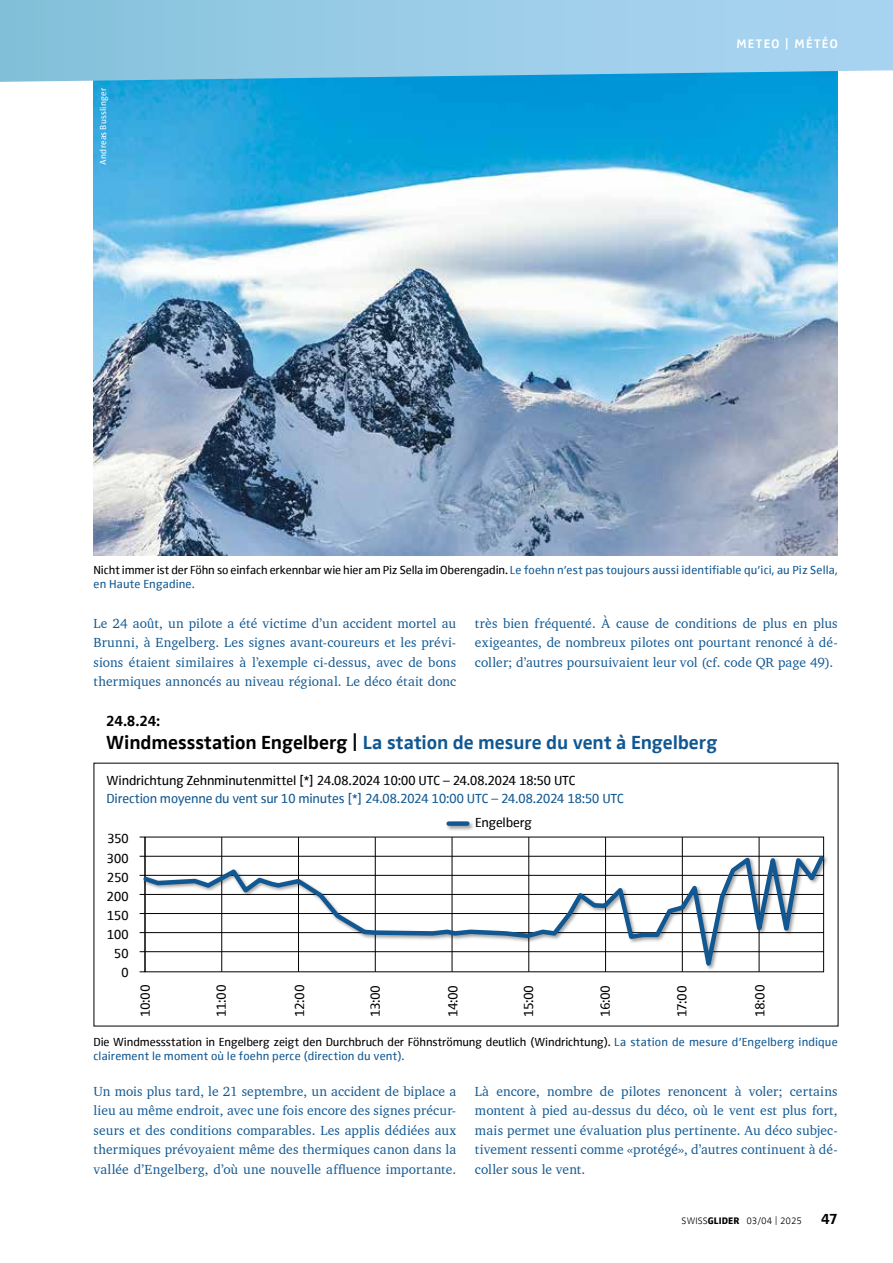
<style>
.page{position:relative;width:893px;height:1263px;background:#fff}
.page>*{position:absolute;margin:0;border:0;box-sizing:border-box;transform-origin:0 0}
.t1{font:700 19.5px "Zwo Offc Pro";letter-spacing:-.005em;color:#115892}
.t2{font:700 15px "Zwo Offc Pro";color:#000}
.t3{font:13.5px/19.5px "Charter BT";letter-spacing:.005em;color:#115892;text-align:justify}
.t4{font:13.5px/19.2px "Zwo Offc Pro";letter-spacing:-.025em;color:#000;text-align:right}
.t5{font:13.5px "Zwo Offc Pro";letter-spacing:-.02em;color:#115892}
.t6{font:700 12.75px "Zwo Offc Pro";letter-spacing:.105em;color:#fff}
.t7{font:12px/14.2px "Zwo Offc Pro";letter-spacing:.005em;color:#000}
.t8{font:12px/14.2px "Zwo Offc Pro";color:#115892}
.t9{font:300 9.75px "Zwo Offc Pro";letter-spacing:.005em;color:#000}
.t10{font:9px "Zwo Offc Pro";letter-spacing:.02em;color:#fff}
.s1{color:#000}
.s2{color:#115892}
.s3{font-weight:800}
</style>
<div class="page">
<img style="left:94px;top:82px;width:744px;height:474px">
<svg style="left:0;top:0;width:893px;height:82px"></svg>
<div style="left:445px;top:820px;width:30px;height:11px;background:#000;opacity:.4"></div>
<div style="left:449px;top:821px;width:18px;height:5px;background:#115892"></div>
<svg style="left:140px;top:837px;width:688px;height:136px"></svg>
<p class="t10" style="left:96px;top:165px;width:78px;rotate:-90deg">Andreas Busslinger</p>
<p class="t6" style="left:736px;top:34px;width:103px">METEO | MÉTÉO</p>
<p class="t8" style="left:94px;top:562px;width:746px"><span class="s1">Nicht immer ist der Föhn so einfach erkennbar wie hier am Piz Sella im Oberengadin.</span> Le foehn n’est pas toujours aussi identifiable qu’ici, au Piz Sella, en Haute Engadine.</p>
<p class="t3" style="left:94px;top:613px;width:364px">Le 24 août, un pilote a été victime d’un accident mortel au Brunni, à Engelberg. Les signes avant-coureurs et les prévi&shy;sions étaient similaires à l’exemple ci-dessus, avec de bons thermiques annoncés au niveau régional. Le déco était donc</p>
<p class="t3" style="left:475px;top:613px;width:364px">très bien fréquenté. À cause de conditions de plus en plus exigeantes, de nombreux pilotes ont pourtant renoncé à dé&shy;coller; d’autres poursuivaient leur vol (cf. code QR page 49).</p>
<p class="t2" style="left:106px;top:709px;width:55px">24.8.24:</p>
<h1 class="t1" style="left:106px;top:727px;width:612px"><span class="s1">Windmessstation Engelberg |</span> La station de mesure du vent à Engelberg</h1>
<p class="t4" style="left:107px;top:770px;width:470px">Windrichtung Zehnminutenmittel [*] 24.08.2024 10:00 UTC – 24.08.2024 18:50 UTC</p>
<p class="t5" style="left:107px;top:788px;width:519px">Direction moyenne du vent sur 10 minutes [*] 24.08.2024 10:00 UTC – 24.08.2024 18:50 UTC</p>
<p class="t4" style="left:475px;top:812px;width:58px">Engelberg</p>
<p class="t4" style="left:107px;top:828px;width:24px">350<br>300<br>250<br>200<br>150<br>100<br>50<br>0</p>
<p class="t4" style="left:135px;top:1017px;width:34px;rotate:-90deg">10:00</p>
<p class="t4" style="left:211px;top:1017px;width:34px;rotate:-90deg">11:00</p>
<p class="t4" style="left:289px;top:1017px;width:34px;rotate:-90deg">12:00</p>
<p class="t4" style="left:365px;top:1017px;width:34px;rotate:-90deg">13:00</p>
<p class="t4" style="left:442px;top:1017px;width:34px;rotate:-90deg">14:00</p>
<p class="t4" style="left:518px;top:1017px;width:34px;rotate:-90deg">15:00</p>
<p class="t4" style="left:595px;top:1017px;width:34px;rotate:-90deg">16:00</p>
<p class="t4" style="left:672px;top:1017px;width:33px;rotate:-90deg">17:00</p>
<p class="t4" style="left:749px;top:1017px;width:34px;rotate:-90deg">18:00</p>
<p class="t7" style="left:94px;top:1034px;width:746px">Die Windmessstation in Engelberg zeigt den Durchbruch der Föhnströmung deutlich (Windrichtung). <span class="s2">La station de mesure d’Engelberg indique clairement le moment où le foehn perce (direction du vent).</span></p>
<p class="t3" style="left:94px;top:1081px;width:364px">Un mois plus tard, le 21 septembre, un accident de biplace a lieu au même endroit, avec une fois encore des signes précur&shy;seurs et des conditions comparables. Les applis dédiées aux thermiques prévoyaient même des thermiques canon dans la vallée d’Engelberg, d’où une nouvelle affluence importante.</p>
<p class="t3" style="left:475px;top:1081px;width:364px">Là encore, nombre de pilotes renoncent à voler; certains montent à pied au-dessus du déco, où le vent est plus fort, mais permet une évaluation plus pertinente. Au déco subjec&shy;tivement ressenti comme «protégé», d’autres continuent à dé&shy;coller sous le vent.</p>
<p class="t9" style="left:682px;top:1213px;width:122px">SWISS<span class="s3">GLIDER</span> 03/04 | 2025</p>
<p class="t2" style="left:821px;top:1207px;width:18px">47</p>
</div>
